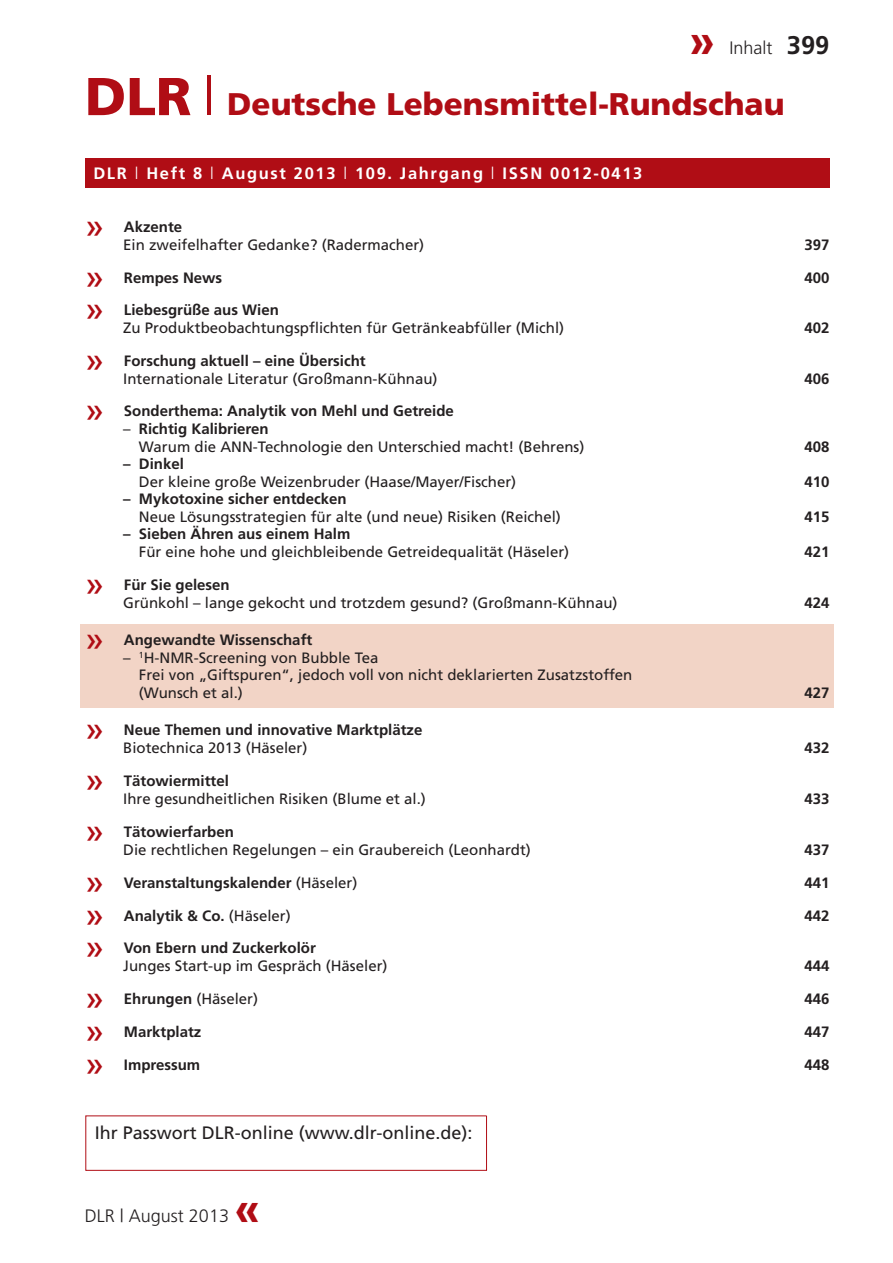
<style>
.page{position:relative;width:893px;height:1263px;background:#fff}
.page>*{position:absolute;margin:0;border:0;box-sizing:border-box;transform-origin:0 0}
.t1{font:700 46.5px "Frutiger";color:#b00d15}
.t2{font:34.5px "Frutiger";color:#b00d15}
.t3{font:900 31.2px "Frutiger";color:#b00d15}
.t4{font:18px "Frutiger";color:#231f20}
.t5{font:300 18px "Frutiger";color:#231f20}
.t6{font:700 16.5px "Frutiger";letter-spacing:.1em;color:#fff}
.t7{font:15px/18px "Frutiger";color:#231f20}
.t8{font:700 15px/18px "Frutiger";color:#231f20}
.s1{font-weight:700;font-size:46.5px;color:#b00d15}
.s2{font-weight:700;font-size:25.5px}
.s3{font-size:53.25px}
.s4{font-weight:300;font-size:53.25px}
.s5{font-weight:300}
.s6{font-weight:700}
.s7{font-weight:400}
</style>
<div class="page">
<div style="left:81px;top:624px;width:752px;height:84px;background:#f2d4c6"></div>
<div style="left:85px;top:158px;width:744px;height:30px;background:#b00d15"></div>
<div style="left:85px;top:1116px;width:402px;height:55px;border:1px solid #b00d15"></div>
<p class="t5" style="left:689px;top:40px;width:141px"><span class="s1">»</span> Inhalt <span class="s2">399</span></p>
<p class="t3" style="left:85px;top:92px;width:701px"><span class="s3">DLR</span> <span class="s4">l</span> Deutsche Lebensmittel-Rundschau</p>
<p class="t6" style="left:93px;top:167px;width:550px">DLR <span class="s5">l</span> Heft 8 <span class="s5">l</span> August 2013 <span class="s5">l</span> 109. Jahrgang <span class="s5">l</span> ISSN 0012-0413</p>
<p class="t2" style="left:85px;top:212px;width:21px">»</p>
<p class="t7" style="left:123px;top:219px;width:302px"><span class="s6">Akzente<br></span>Ein zweifelhafter Gedanke? (Radermacher)</p>
<p class="t6" style="left:193px;top:167px;width:456px">2 Februar 2010 <span class="s5">l</span> 106. Jahrgang <span class="s5">l</span> ISSN 0012-0413</p>
<p class="t8" style="left:804px;top:237px;width:27px">397</p>
<p class="t2" style="left:85px;top:263px;width:21px">»</p>
<p class="t8" style="left:124px;top:269px;width:100px">Rempes News</p>
<p class="t8" style="left:804px;top:269px;width:27px">400</p>
<p class="t2" style="left:85px;top:296px;width:21px">»</p>
<p class="t7" style="left:123px;top:302px;width:442px"><span class="s6">Liebesgrüße aus Wien<br></span>Zu Produktbeobachtungspflichten für Getränkeabfüller (Michl)</p>
<p class="t8" style="left:804px;top:320px;width:27px">402</p>
<p class="t2" style="left:85px;top:346px;width:21px">»</p>
<p class="t7" style="left:123px;top:354px;width:316px;line-height:17.2px"><span class="s6">Forschung aktuell – eine Übersicht<br></span>Internationale Literatur (Großmann-Kühnau)</p>
<p class="t2" style="left:85px;top:397px;width:21px">»</p>
<p class="t8" style="left:124px;top:403px;width:331px">Sonderthema: Analytik von Mehl und Getreide</p>
<p class="t7" style="left:139px;top:421px;width:447px;text-indent:-16px">– <span class="s6">Richtig Kalibrieren<br></span>Warum die ANN-Technologie den Unterschied macht! (Behrens)</p>
<p class="t7" style="left:139px;top:456px;width:379px;text-indent:-16px"><span class="s6">– Dinkel<br></span>Der kleine große Weizenbruder (Haase/Mayer/Fischer)</p>
<p class="t7" style="left:139px;top:491px;width:423px;text-indent:-16px"><span class="s6">– Mykotoxine sicher entdecken<br></span>Neue Lösungsstrategien für alte (und neue) Risiken (Reichel)</p>
<p class="t7" style="left:139px;top:526px;width:432px;text-indent:-16px"><span class="s6">– Sieben Ähren aus einem Halm<br></span>Für eine hohe und gleichbleibende Getreidequalität (Häseler)</p>
<p class="t2" style="left:85px;top:570px;width:21px">»</p>
<p class="t7" style="left:123px;top:577px;width:496px"><span class="s6">Für Sie gelesen<br></span>Grünkohl – lange gekocht und trotzdem gesund? (Großmann-Kühnau)</p>
<p class="t2" style="left:85px;top:626px;width:21px">»</p>
<p class="t8" style="left:124px;top:632px;width:190px">Angewandte Wissenschaft</p>
<p class="t7" style="left:139px;top:650px;width:495px;text-indent:-16px">– <sup>1</sup>H-NMR-Screening von Bubble Tea<br>Frei von „Giftspuren“, jedoch voll von nicht deklarierten Zusatzstoffen (Wunsch et al.)</p>
<p class="t2" style="left:85px;top:715px;width:21px">»</p>
<p class="t8" style="left:123px;top:722px;width:301px">Neue Themen und innovative Marktplätze<br><span class="s7">Biotechnica 2013 (Häseler)</span></p>
<p class="t2" style="left:85px;top:766px;width:21px">»</p>
<p class="t7" style="left:123px;top:773px;width:304px"><span class="s6">Tätowiermittel<br></span>Ihre gesundheitlichen Risiken (Blume et al.)</p>
<p class="t2" style="left:85px;top:817px;width:21px">»</p>
<p class="t7" style="left:123px;top:824px;width:409px"><span class="s6">Tätowierfarben<br></span>Die rechtlichen Regelungen – ein Graubereich (Leonhardt)</p>
<p class="t8" style="left:804px;top:371px;width:27px">406</p>
<p class="t8" style="left:804px;top:439px;width:27px">408</p>
<p class="t8" style="left:804px;top:474px;width:27px">410</p>
<p class="t8" style="left:804px;top:509px;width:27px">415</p>
<p class="t8" style="left:804px;top:544px;width:27px">421</p>
<p class="t8" style="left:804px;top:595px;width:27px">424</p>
<p class="t8" style="left:804px;top:685px;width:27px">427</p>
<p class="t8" style="left:804px;top:740px;width:27px">432</p>
<p class="t8" style="left:804px;top:791px;width:27px">433</p>
<p class="t8" style="left:804px;top:842px;width:27px">437</p>
<p class="t2" style="left:85px;top:868px;width:21px">»</p>
<p class="t8" style="left:124px;top:875px;width:235px">Veranstaltungskalender <span class="s7">(Häseler)</span></p>
<p class="t8" style="left:804px;top:875px;width:27px">441</p>
<p class="t2" style="left:85px;top:901px;width:21px">»</p>
<p class="t8" style="left:124px;top:908px;width:168px">Analytik &amp; Co. <span class="s7">(Häseler)</span></p>
<p class="t8" style="left:804px;top:908px;width:27px">442</p>
<p class="t2" style="left:85px;top:934px;width:21px">»</p>
<p class="t7" style="left:123px;top:940px;width:266px"><span class="s6">Von Ebern und Zuckerkolör<br></span>Junges Start-up im Gespräch (Häseler)</p>
<p class="t8" style="left:804px;top:958px;width:27px">444</p>
<p class="t2" style="left:85px;top:984px;width:21px">»</p>
<p class="t7" style="left:124px;top:991px;width:136px"><span class="s6">Ehrungen</span> (Häseler)</p>
<p class="t8" style="left:804px;top:991px;width:27px">446</p>
<p class="t2" style="left:85px;top:1017px;width:21px">»</p>
<p class="t8" style="left:124px;top:1024px;width:79px">Marktplatz</p>
<p class="t8" style="left:804px;top:1024px;width:27px">447</p>
<p class="t2" style="left:85px;top:1050px;width:21px">»</p>
<p class="t8" style="left:124px;top:1057px;width:78px">Impressum</p>
<p class="t8" style="left:804px;top:1057px;width:27px">448</p>
<p class="t4" style="left:95px;top:1125px;width:379px">Ihr Passwort DLR-online (www.dlr-online.de):</p>
<p class="t5" style="left:85px;top:1209px;width:146px">DLR | August 2013</p>
<p class="t1" style="left:234px;top:1190px;width:27px">«</p>
</div>
